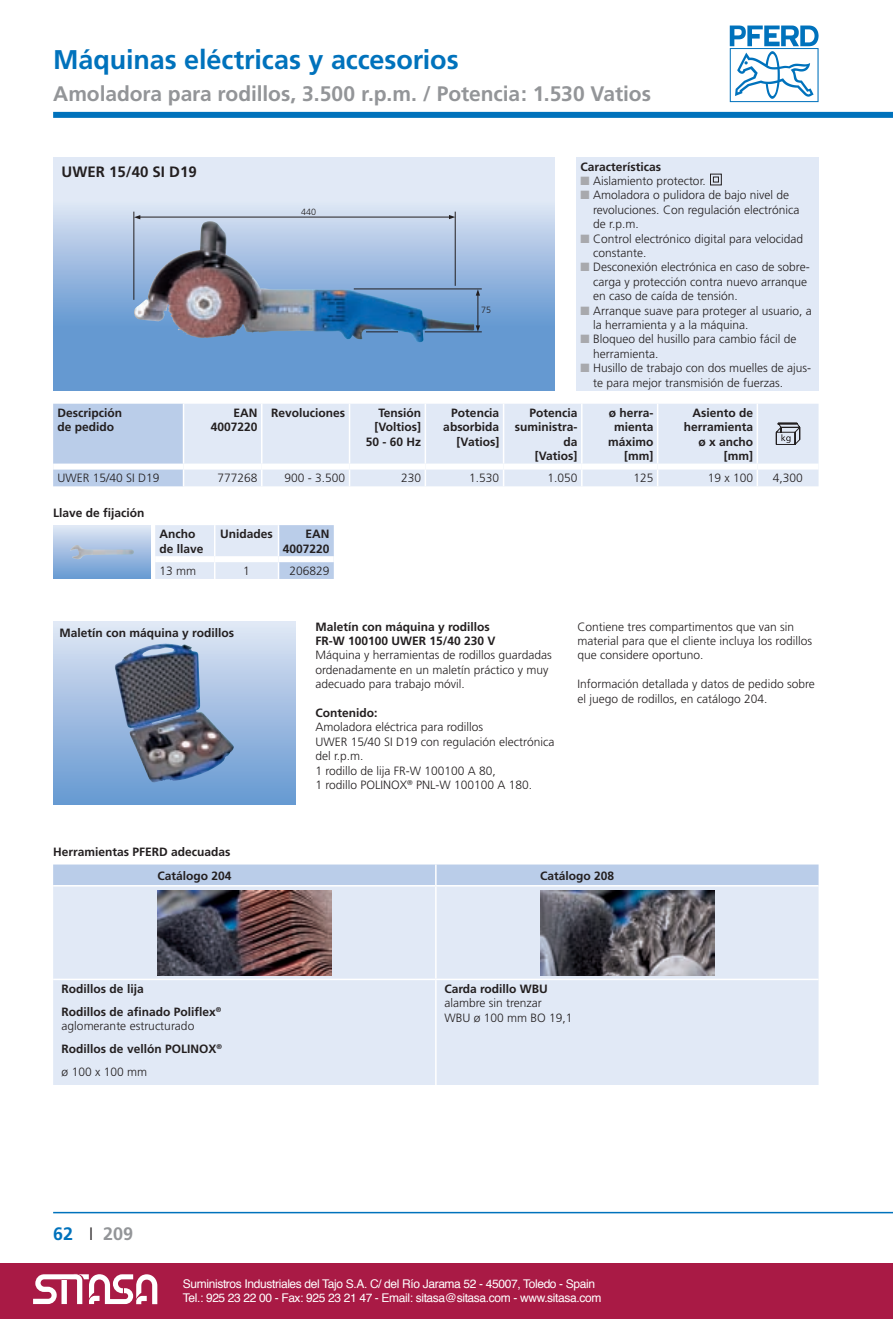
<style>
.page{position:relative;width:893px;height:1319px;background:#fff}
.page>*{position:absolute;margin:0;border:0;box-sizing:border-box;transform-origin:0 0}
.t1{font:700 27px "Frutiger";letter-spacing:-.005em;color:#0072bc}
.t2{font:700 21px "Frutiger";letter-spacing:-.005em;color:#939598}
.t3{font:700 18px "Frutiger";color:#939598}
.t4{font:700 15px "Frutiger";color:#231f20}
.t5{font:300 12px/14.4px "Frutiger";color:#231f20}
.t6{font:700 12px/14.4px "Frutiger";color:#231f20;text-align:right}
.t7{font:12px/14.4px "Helvetica";letter-spacing:-.03em;color:#fff}
.t8{font:300 9px "Frutiger";color:#231f20}
.s1{color:#a8a9ad}
.s2{font-weight:700}
.s3{color:#0072bc}
.s4{font-weight:300;color:#231f20}
</style>
<div class="page">
<div style="left:0;top:1262px;width:893px;height:56px;background:#a91a45"></div>
<svg style="left:33px;top:1274px;width:124px;height:29px"></svg>
<svg style="left:730px;top:26px;width:89px;height:76px"></svg>
<div style="left:53px;top:112px;width:840px;height:6px;background:#0072bc"></div>
<hr style="left:53px;top:1211px;width:840px;height:2px;background:#0072bc">
<svg style="left:53px;top:157px;width:502px;height:234px;background:#98b5d7"></svg>
<img style="left:134px;top:222px;width:70px;height:99px">
<div style="left:184px;top:404px;width:635px;height:82px;background:#e1e9f6"></div>
<hr style="left:261px;top:403px;width:1px;height:60px;background:#fff">
<hr style="left:349px;top:403px;width:1px;height:60px;background:#fff">
<hr style="left:425px;top:403px;width:1px;height:60px;background:#fff">
<hr style="left:503px;top:403px;width:1px;height:60px;background:#fff">
<hr style="left:581px;top:403px;width:1px;height:60px;background:#fff">
<hr style="left:657px;top:403px;width:1px;height:60px;background:#fff">
<hr style="left:757px;top:403px;width:1px;height:60px;background:#fff">
<div style="left:53px;top:403px;width:131px;height:83px;background:#bacde9"></div>
<svg style="left:261px;top:469px;width:1px;height:17px"></svg>
<svg style="left:349px;top:469px;width:1px;height:17px"></svg>
<svg style="left:425px;top:469px;width:1px;height:17px"></svg>
<svg style="left:503px;top:469px;width:1px;height:17px"></svg>
<svg style="left:581px;top:469px;width:1px;height:17px"></svg>
<svg style="left:657px;top:469px;width:1px;height:17px"></svg>
<svg style="left:757px;top:469px;width:1px;height:17px"></svg>
<div style="left:53px;top:463px;width:131px;height:6px;background:#fff"></div>
<div style="left:184px;top:463px;width:78px;height:6px;background:#fff"></div>
<div style="left:262px;top:463px;width:88px;height:6px;background:#fff"></div>
<div style="left:350px;top:463px;width:75px;height:6px;background:#fff"></div>
<div style="left:425px;top:463px;width:79px;height:6px;background:#fff"></div>
<div style="left:504px;top:463px;width:78px;height:6px;background:#fff"></div>
<div style="left:582px;top:463px;width:76px;height:6px;background:#fff"></div>
<div style="left:658px;top:463px;width:99px;height:6px;background:#fff"></div>
<div style="left:757px;top:463px;width:62px;height:6px;background:#fff"></div>
<svg style="left:776px;top:422px;width:25px;height:23px"></svg>
<div style="left:576px;top:157px;width:243px;height:234px;background:#e1e9f6"></div>
<svg style="left:710px;top:173px;width:12px;height:13px"></svg>
<hr style="left:455px;top:212px;width:1px;height:74px;background:#231f20">
<hr style="left:134px;top:212px;width:1px;height:88px;background:#231f20">
<hr style="left:139px;top:217px;width:311px;height:1px;background:#231f20">
<svg style="left:134px;top:215px;width:6px;height:4px"></svg>
<svg style="left:449px;top:215px;width:6px;height:4px"></svg>
<hr style="left:354px;top:288px;width:128px;height:1px;background:#231f20">
<hr style="left:425px;top:331px;width:57px;height:1px;background:#231f20">
<hr style="left:366px;top:331px;width:32px;height:1px;background:#231f20">
<hr style="left:478px;top:293px;width:1px;height:33px;background:#231f20">
<svg style="left:476px;top:325px;width:4px;height:7px"></svg>
<svg style="left:476px;top:289px;width:4px;height:6px"></svg>
<svg style="left:155px;top:525px;width:179px;height:54px;background:#d5e1f2"></svg>
<div style="left:155px;top:556px;width:60px;height:6px;background:#fff"></div>
<div style="left:215px;top:556px;width:64px;height:6px;background:#fff"></div>
<div style="left:279px;top:556px;width:55px;height:6px;background:#fff"></div>
<div style="left:53px;top:525px;width:98px;height:54px;background:linear-gradient(to bottom,#e0e7f4,#689ad2)"></div>
<img style="left:70px;top:545px;width:64px;height:14px">
<div style="left:53px;top:621px;width:243px;height:183px;background:linear-gradient(to bottom,#e1e7f5,#6597d1)"></div>
<img style="left:115px;top:643px;width:119px;height:139px">
<div style="left:53px;top:864px;width:766px;height:20px;background:#bacde9"></div>
<div style="left:53px;top:886px;width:766px;height:198px;background:#e1e9f6"></div>
<hr style="left:435px;top:864px;width:2px;height:20px;background:#fff">
<hr style="left:435px;top:886px;width:2px;height:92px;background:#fff">
<hr style="left:53px;top:978px;width:383px;height:2px;background:#fff">
<hr style="left:436px;top:978px;width:383px;height:2px;background:#fff">
<hr style="left:435px;top:980px;width:2px;height:104px;background:#fff">
<img style="left:157px;top:889px;width:175px;height:86px">
<img style="left:540px;top:889px;width:174px;height:86px">
<h1 class="t1" style="left:53px;top:44px;width:407px">Máquinas eléctricas y accesorios</h1>
<h2 class="t2" style="left:53px;top:81px;width:599px">Amoladora para rodillos, 3.500 r.p.m. / Potencia: 1.530 Vatios</h2>
<p class="t4" style="left:62px;top:163px;width:137px">UWER 15/40 SI D19</p>
<p class="t8" style="left:301px;top:207px;width:17px">440</p>
<p class="t8" style="left:481px;top:305px;width:12px">75</p>
<p class="t6" style="left:580px;top:159px;width:82px">Características</p>
<p class="t5" style="left:580px;top:174px;width:127px"><span class="s1">■</span> Aislamiento protector.</p>
<p class="t5" style="left:593px;top:188px;width:208px;text-indent:-13px"><span class="s1">■</span> Amoladora o pulidora de bajo nivel de revoluciones. Con regulación electrónica de r.p.m.</p>
<p class="t5" style="left:593px;top:231px;width:211px;text-indent:-13px"><span class="s1">■</span> Control electrónico digital para velocidad constante.</p>
<p class="t5" style="left:593px;top:260px;width:218px;text-indent:-13px"><span class="s1">■</span> Desconexión electrónica en caso de sobre&shy;carga y protección contra nuevo arranque en caso de caída de tensión.</p>
<p class="t5" style="left:593px;top:303px;width:220px;text-indent:-13px"><span class="s1">■</span> Arranque suave para proteger al usuario, a la herramienta y a la máquina.</p>
<p class="t5" style="left:593px;top:332px;width:205px;text-indent:-13px"><span class="s1">■</span> Bloqueo del husillo para cambio fácil de herramienta.</p>
<p class="t5" style="left:593px;top:361px;width:220px;text-indent:-13px"><span class="s1">■</span> Husillo de trabajo con dos muelles de ajus&shy;te para mejor transmisión de fuerzas.</p>
<p class="t6" style="left:57px;top:405px;width:66px;text-align:left">Descripción de pedido</p>
<p class="t6" style="left:211px;top:405px;width:48px">EAN<br>4007220</p>
<p class="t6" style="left:271px;top:405px;width:76px">Revoluciones</p>
<p class="t6" style="left:366px;top:405px;width:57px">Tensión [Voltios]<br>50 - 60 Hz</p>
<p class="t6" style="left:443px;top:405px;width:58px">Potencia absorbida [Vatios]</p>
<p class="t6" style="left:515px;top:405px;width:64px">Potencia suministra&shy;da<br>[Vatios]</p>
<p class="t6" style="left:608px;top:405px;width:47px">ø herra&shy;mienta máximo [mm]</p>
<p class="t6" style="left:684px;top:405px;width:71px">Asiento de herramienta ø x ancho [mm]</p>
<p class="t5" style="left:57px;top:471px;width:104px">UWER 15/40 SI D19</p>
<p class="t5" style="left:217px;top:471px;width:42px">777268</p>
<p class="t5" style="left:285px;top:471px;width:62px">900 - 3.500</p>
<p class="t5" style="left:401px;top:471px;width:22px">230</p>
<p class="t5" style="left:469px;top:471px;width:32px">1.530</p>
<p class="t5" style="left:547px;top:471px;width:32px">1.050</p>
<p class="t5" style="left:633px;top:471px;width:22px">125</p>
<p class="t5" style="left:708px;top:471px;width:47px">19 x 100</p>
<p class="t5" style="left:773px;top:471px;width:32px">4,300</p>
<p class="t6" style="left:53px;top:505px;width:93px">Llave de fijación</p>
<p class="t6" style="left:159px;top:527px;width:46px;text-align:left">Ancho de llave</p>
<p class="t6" style="left:220px;top:527px;width:54px">Unidades</p>
<p class="t6" style="left:283px;top:527px;width:48px">EAN<br>4007220</p>
<p class="t5" style="left:159px;top:563px;width:38px">13 mm</p>
<p class="t5" style="left:243px;top:563px;width:8px">1</p>
<p class="t5" style="left:289px;top:563px;width:42px">206829</p>
<p class="t6" style="left:60px;top:625px;width:176px">Maletín con máquina y rodillos</p>
<p class="t6" style="left:315px;top:619px;width:182px;text-align:left">Maletín con máquina y rodillos<br>FR-W 100100 UWER 15/40 230 V</p>
<p class="t5" style="left:315px;top:648px;width:238px">Máquina y herramientas de rodillos guardadas ordenadamente en un maletín práctico y muy adecuado para trabajo móvil.</p>
<p class="t6" style="left:315px;top:705px;width:64px">Contenido:</p>
<p class="t5" style="left:315px;top:720px;width:241px">Amoladora eléctrica para rodillos<br>UWER 15/40 SI D19 con regulación electrónica del r.p.m.<br>1 rodillo de lija FR-W 100100 A 80,<br>1 rodillo POLINOX<sup>®</sup> PNL-W 100100 A 180.</p>
<p class="t5" style="left:578px;top:619px;width:236px">Contiene tres compartimentos que van sin material para que el cliente incluya los rodillos que considere oportuno.</p>
<p class="t5" style="left:578px;top:677px;width:239px">Información detallada y datos de pedido sobre el juego de rodillos, en catálogo 204.</p>
<p class="t6" style="left:53px;top:839px;width:180px;line-height:23.7px">Herramientas PFERD adecuadas<br>Catálogo 204</p>
<p class="t6" style="left:62px;top:976px;width:161px;line-height:23px;text-align:left">Rodillos de lija<br>Rodillos de afinado Poliflex<sup>®</sup></p>
<p class="t5" style="left:62px;top:1014px;width:162px;line-height:23px">aglomerante estructurado<br><span class="s2">Rodillos de vellón POLINOX</span><sup>® </sup>ø 100 x 100 mm</p>
<h3 class="t3" style="left:53px;top:1223px;width:82px"><span class="s3">62</span> <span class="s4">I</span> 209</h3>
<p class="t6" style="left:540px;top:868px;width:76px">Catálogo 208</p>
<p class="t6" style="left:444px;top:981px;width:105px">Carda rodillo WBU</p>
<p class="t5" style="left:444px;top:995px;width:130px">alambre sin trenzar<br>WBU ø 100 mm BO 19,1</p>
<p class="t7" style="left:183px;top:1276px;width:420px">Suministros Industriales del Tajo S.A. C/ del Río Jarama 52 - 45007, Toledo - Spain<br>Tel.: 925 23 22 00 - Fax: 925 23 21 47 - Email: sitasa@sitasa.com - www.sitasa.com</p>
</div>
